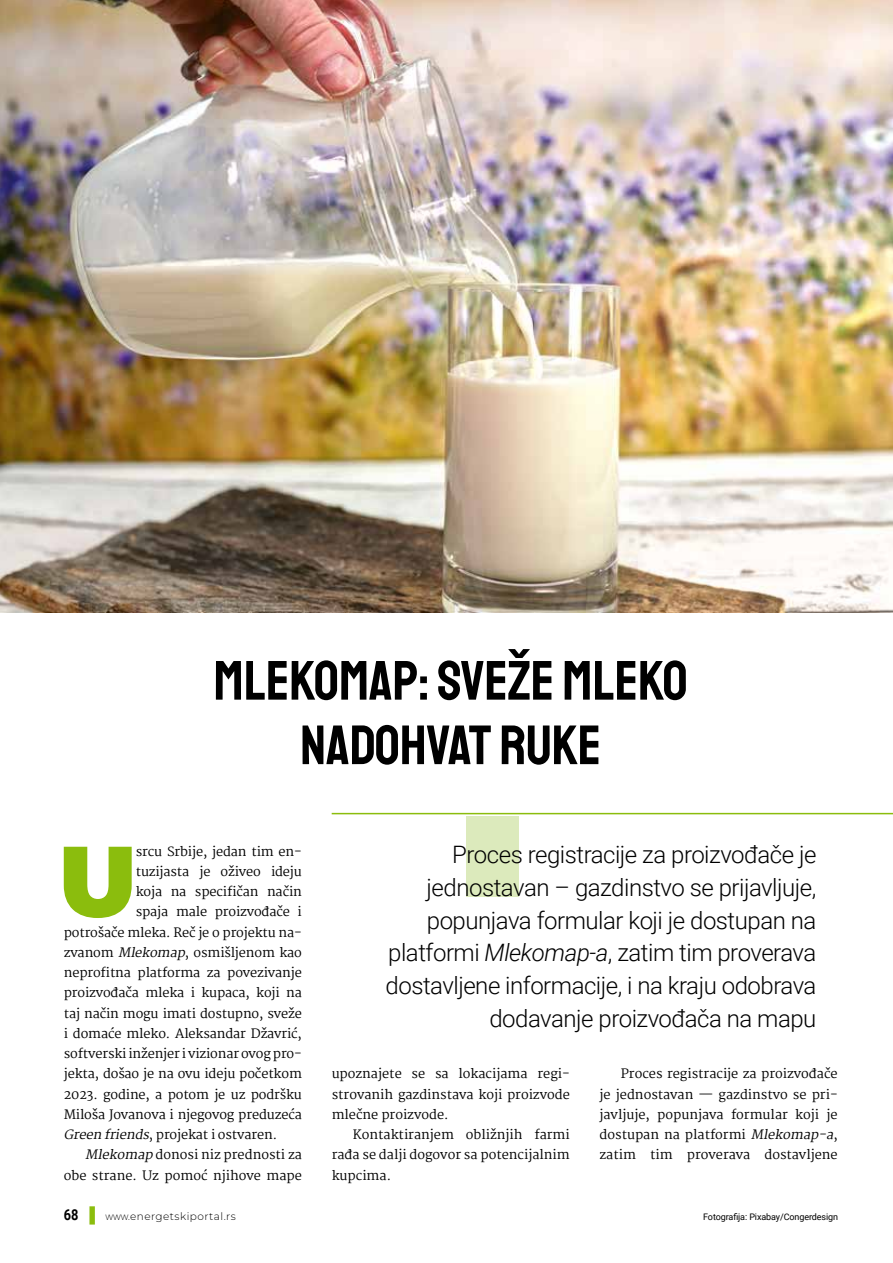
<style>
.page{position:relative;width:893px;height:1263px;background:#fff}
.page>*{position:absolute;margin:0;border:0;box-sizing:border-box;transform-origin:0 0}
.t1{font:900 99.6px "Montserrat";color:#8bbd0d}
.t2{font:55.5px/64.5px "Staatliches";color:#000;text-align:center}
.t3{font:300 24px/32.7px "Roboto";letter-spacing:-.02em;color:#000;text-align:right}
.t4{font:12.75px/20.2px "Martel";letter-spacing:-.01em;color:#000;text-align:justify}
.t5{font:300 10.5px "Montserrat";letter-spacing:.045em;color:#000;scale:.85 1}
.t6{font:9px "Roboto";letter-spacing:-.01em;color:#000}
.s1{font-style:italic}
.s2{font-family:"Roboto";font-weight:700;font-size:15px}
.s3{font-family:"Times New Roman";font-weight:700;font-size:15px;color:#8bbd0d}
</style>
<div class="page">
<div style="left:466px;top:816px;width:53px;height:81px;background:#dceabc"></div>
<hr style="left:332px;top:813px;width:561px;height:1px;background:#8bbd0d">
<img style="left:0;top:0;width:893px;height:613px">
<h2 class="t2" style="left:214px;top:648px;width:476px">MLEKOMAP: SVEŽE MLEKO<br>NADOHVAT RUKE</h2>
<h1 class="t1" style="left:59px;top:815px;width:80px">U</h1>
<p class="t4" style="left:136px;top:841px;width:168px">srcu Srbije, jedan tim en-</p>
<p class="t4" style="left:136px;top:861px;width:168px">tuzijasta je oživeo ideju</p>
<p class="t4" style="left:136px;top:882px;width:168px">koja na specifičan način</p>
<p class="t4" style="left:136px;top:902px;width:168px">spaja male proizvođače i</p>
<p class="t4" style="left:64px;top:922px;width:240px">potrošače mleka. Reč je o projektu na-</p>
<p class="t4" style="left:64px;top:942px;width:240px">zvanom <span class="s1">Mlekomap</span>, osmišljenom kao</p>
<p class="t4" style="left:64px;top:963px;width:240px">neprofitna platforma za povezivanje</p>
<p class="t4" style="left:64px;top:983px;width:240px">proizvođača mleka i kupaca, koji na</p>
<p class="t4" style="left:64px;top:1003px;width:240px">taj način mogu imati dostupno, sveže</p>
<p class="t4" style="left:64px;top:1023px;width:240px">i domaće mleko. Aleksandar Džavrić,</p>
<p class="t4" style="left:64px;top:1044px;width:240px">softverski inženjer i vizionar ovog pro-</p>
<p class="t4" style="left:64px;top:1064px;width:240px">jekta, došao je na ovu ideju početkom</p>
<p class="t4" style="left:64px;top:1084px;width:240px">2023. godine, a potom je uz podršku</p>
<p class="t4" style="left:64px;top:1104px;width:240px">Miloša Jovanova i njegovog preduzeća</p>
<p class="t4" style="left:64px;top:1125px;width:215px"><span class="s1">Green friends</span>, projekat i ostvaren.</p>
<p class="t4" style="left:85px;top:1145px;width:218px"><span class="s1">Mlekomap</span> donosi niz prednosti za</p>
<p class="t4" style="left:64px;top:1165px;width:240px">obe strane. Uz pomoć njihove mape</p>
<p class="t3" style="left:385px;top:838px;width:432px">Proces registracije za proizvođače je jednostavan – gazdinstvo se prijavljuje, popunjava formular koji je dostupan na platformi <span class="s1">Mlekomap-a</span>, zatim tim proverava dostavljene informacije, i na kraju odobrava dodavanje proizvođača na mapu</p>
<p class="t4" style="left:332px;top:1064px;width:240px">upoznajete se sa lokacijama regi&shy;strovanih gazdinstava koji proizvode mlečne proizvode.</p>
<p class="t4" style="left:332px;top:1125px;width:240px;text-indent:21px">Kontaktiranjem obližnjih farmi rađa se dalji dogovor sa potencijalnim kupcima.</p>
<p class="t4" style="left:600px;top:1064px;width:240px;text-indent:21px">Proces registracije za proizvođače je jednostavan — gazdinstvo se pri&shy;javljuje, popunjava formular koji je dostupan na platformi <span class="s1">Mlekomap-a</span>, zatim tim proverava dostavljene</p>
<p class="t5" style="left:64px;top:1209px;width:204px"><span class="s2">68</span> <span class="s3">▌</span> www.energetskiportal.rs</p>
<p class="t6" style="left:703px;top:1210px;width:136px">Fotografija: Pixabay/Congerdesign</p>
</div>
